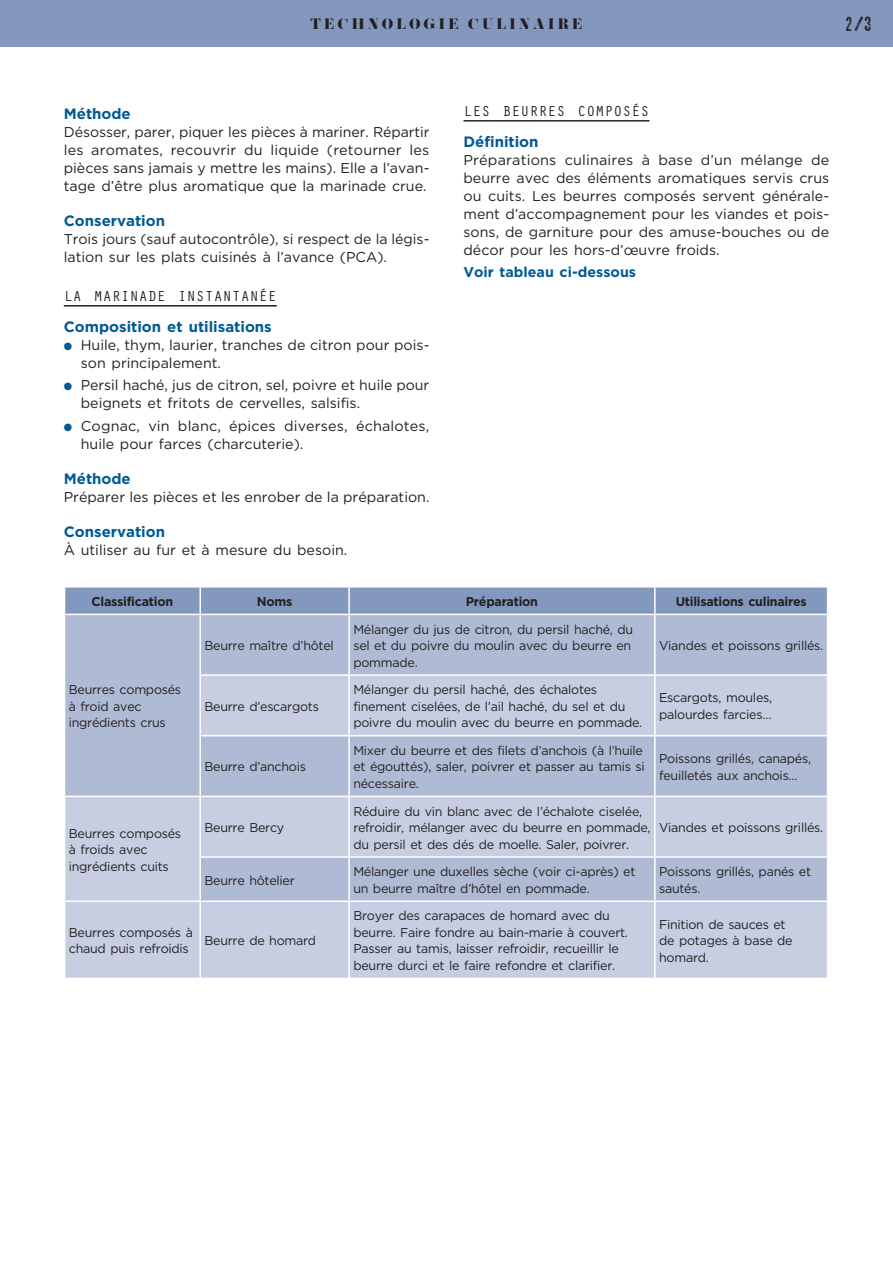
<style>
.page{position:relative;width:893px;height:1263px;background:#fff}
.page>*{position:absolute;margin:0;border:0;box-sizing:border-box;transform-origin:0 0}
.t1{font:21px "Old Press";color:#231f20}
.t2{font:700 15px "Gotham";color:#015a94}
.t3{font:15px "Orator Std";color:#231f20}
.t4{font:14.25px/18px "Gotham";color:#231f20}
.t5{font:700 14.25px "Gotham";color:#015a94}
.t6{font:13.5px "Pistilli";letter-spacing:.21em;color:#231f20}
.t7{font:12.75px/16.5px "Gotham";letter-spacing:-.02em;color:#231f20}
.t8{font:700 12.75px "Gotham";letter-spacing:-.02em;color:#231f20}
.s1{color:#015a94}
</style>
<div class="page">
<div style="left:0;top:0;width:893px;height:47px;background:#8497be"></div>
<hr style="left:64px;top:305px;width:213px;height:1px;background:#231f20">
<hr style="left:463px;top:120px;width:186px;height:2px;background:#231f20">
<div style="left:65px;top:615px;width:762px;height:60px;background:#afbad5"></div>
<svg style="left:65px;top:675px;width:762px;height:303px;background:#bec7dd"></svg>
<hr style="left:199px;top:615px;width:2px;height:59px;background:#fff">
<hr style="left:348px;top:615px;width:2px;height:59px;background:#fff">
<hr style="left:654px;top:615px;width:2px;height:59px;background:#fff">
<hr style="left:199px;top:674px;width:150px;height:2px;background:#fff">
<hr style="left:199px;top:676px;width:2px;height:59px;background:#fff">
<hr style="left:349px;top:674px;width:306px;height:2px;background:#fff">
<hr style="left:348px;top:676px;width:2px;height:59px;background:#fff">
<hr style="left:655px;top:674px;width:173px;height:2px;background:#fff">
<hr style="left:654px;top:676px;width:2px;height:59px;background:#fff">
<hr style="left:199px;top:735px;width:150px;height:1px;background:#fff">
<hr style="left:199px;top:736px;width:2px;height:60px;background:#fff">
<hr style="left:349px;top:735px;width:306px;height:1px;background:#fff">
<hr style="left:348px;top:736px;width:2px;height:60px;background:#fff">
<hr style="left:655px;top:735px;width:173px;height:1px;background:#fff">
<hr style="left:654px;top:736px;width:2px;height:60px;background:#fff">
<hr style="left:64px;top:796px;width:136px;height:1px;background:#fff">
<hr style="left:200px;top:796px;width:149px;height:1px;background:#fff">
<hr style="left:199px;top:797px;width:2px;height:59px;background:#fff">
<hr style="left:349px;top:796px;width:306px;height:1px;background:#fff">
<hr style="left:348px;top:797px;width:2px;height:59px;background:#fff">
<hr style="left:655px;top:796px;width:173px;height:1px;background:#fff">
<hr style="left:654px;top:797px;width:2px;height:59px;background:#fff">
<hr style="left:199px;top:856px;width:150px;height:2px;background:#fff">
<hr style="left:199px;top:858px;width:2px;height:42px;background:#fff">
<hr style="left:349px;top:856px;width:306px;height:2px;background:#fff">
<hr style="left:348px;top:858px;width:2px;height:42px;background:#fff">
<hr style="left:655px;top:856px;width:173px;height:2px;background:#fff">
<hr style="left:654px;top:858px;width:2px;height:42px;background:#fff">
<hr style="left:64px;top:900px;width:136px;height:2px;background:#fff">
<hr style="left:200px;top:900px;width:149px;height:2px;background:#fff">
<hr style="left:199px;top:902px;width:2px;height:76px;background:#fff">
<hr style="left:349px;top:900px;width:306px;height:2px;background:#fff">
<hr style="left:348px;top:902px;width:2px;height:76px;background:#fff">
<hr style="left:655px;top:900px;width:173px;height:2px;background:#fff">
<hr style="left:654px;top:902px;width:2px;height:76px;background:#fff">
<svg style="left:64px;top:587px;width:764px;height:27px;background:#899bc0"></svg>
<p class="t6" style="left:310px;top:15px;width:273px">TECHNOLOGIE CULINAIRE</p>
<h1 class="t1" style="left:846px;top:12px;width:27px">2/3</h1>
<p class="t2" style="left:64px;top:105px;width:69px">Méthode</p>
<p class="t4" style="left:64px;top:122px;width:367px;text-align:justify">Désosser, parer, piquer les pièces à mariner. Répartir les aromates, recouvrir du liquide (retourner les pièces sans jamais y mettre les mains). Elle a l’avan&shy;tage d’être plus aromatique que la marinade crue.</p>
<p class="t2" style="left:64px;top:212px;width:103px">Conservation</p>
<p class="t4" style="left:64px;top:229px;width:367px">Trois jours (sauf autocontrôle), si respect de la légis&shy;lation sur les plats cuisinés à l’avance (PCA).</p>
<p class="t3" style="left:64px;top:286px;width:214px">LA MARINADE INSTANTANÉE</p>
<p class="t2" style="left:64px;top:318px;width:210px">Composition et utilisations</p>
<p class="t4" style="left:81px;top:336px;width:350px;text-indent:-17px"><span class="s1">●</span> Huile, thym, laurier, tranches de citron pour pois&shy;son principalement.</p>
<p class="t4" style="left:81px;top:376px;width:350px;text-indent:-17px"><span class="s1">●</span> Persil haché, jus de citron, sel, poivre et huile pour beignets et fritots de cervelles, salsifis.</p>
<p class="t4" style="left:81px;top:416px;width:350px;text-indent:-17px"><span class="s1">●</span> Cognac, vin blanc, épices diverses, échalotes, huile pour farces (charcuterie).</p>
<p class="t2" style="left:64px;top:470px;width:69px">Méthode</p>
<p class="t4" style="left:64px;top:487px;width:367px">Préparer les pièces et les enrober de la préparation.</p>
<p class="t2" style="left:64px;top:523px;width:103px">Conservation</p>
<p class="t4" style="left:64px;top:540px;width:285px">À utiliser au fur et à mesure du besoin.</p>
<p class="t3" style="left:463px;top:101px;width:187px">LES BEURRES COMPOSÉS</p>
<p class="t2" style="left:463px;top:133px;width:77px">Définition</p>
<p class="t4" style="left:463px;top:151px;width:367px;text-align:justify">Préparations culinaires à base d’un mélange de beurre avec des éléments aromatiques servis crus ou cuits. Les beurres composés servent générale&shy;ment d’accompagnement pour les viandes et pois&shy;sons, de garniture pour des amuse-bouches ou de décor pour les hors-d’œuvre froids.</p>
<p class="t5" style="left:463px;top:264px;width:174px">Voir tableau ci-dessous</p>
<p class="t8" style="left:92px;top:594px;width:83px">Classification</p>
<p class="t8" style="left:257px;top:594px;width:37px">Noms</p>
<p class="t8" style="left:466px;top:594px;width:74px">Préparation</p>
<p class="t8" style="left:676px;top:594px;width:132px">Utilisations culinaires</p>
<p class="t7" style="left:69px;top:681px;width:114px">Beurres composés à froid avec ingrédients crus</p>
<p class="t7" style="left:204px;top:637px;width:131px">Beurre maître d’hôtel</p>
<p class="t7" style="left:204px;top:698px;width:116px">Beurre d’escargots</p>
<p class="t7" style="left:204px;top:758px;width:103px">Beurre d’anchois</p>
<p class="t7" style="left:353px;top:620px;width:281px">Mélanger du jus de citron, du persil haché, du sel et du poivre du moulin avec du beurre en pommade.</p>
<p class="t7" style="left:659px;top:637px;width:166px">Viandes et poissons grillés.</p>
<p class="t7" style="left:353px;top:681px;width:290px">Mélanger du persil haché, des échalotes finement ciselées, de l’ail haché, du sel et du poivre du moulin avec du beurre en pommade.</p>
<p class="t7" style="left:659px;top:689px;width:115px">Escargots, moules, palourdes farcies…</p>
<p class="t7" style="left:353px;top:742px;width:293px">Mixer du beurre et des filets d’anchois (à l’huile et égouttés), saler, poivrer et passer au tamis si nécessaire.</p>
<p class="t7" style="left:659px;top:750px;width:154px">Poissons grillés, canapés, feuilletés aux anchois…</p>
<p class="t7" style="left:353px;top:802px;width:299px">Réduire du vin blanc avec de l’échalote ciselée, refroidir, mélanger avec du beurre en pommade, du persil et des dés de moelle. Saler, poivrer.</p>
<p class="t7" style="left:659px;top:819px;width:166px">Viandes et poissons grillés.</p>
<p class="t7" style="left:69px;top:825px;width:114px">Beurres composés à froids avec ingrédients cuits</p>
<p class="t7" style="left:204px;top:819px;width:81px">Beurre Bercy</p>
<p class="t7" style="left:204px;top:871px;width:92px">Beurre hôtelier</p>
<p class="t7" style="left:353px;top:863px;width:284px">Mélanger une duxelles sèche (voir ci-après) et un beurre maître d’hôtel en pommade.</p>
<p class="t7" style="left:659px;top:863px;width:154px">Poissons grillés, panés et sautés.</p>
<p class="t7" style="left:69px;top:924px;width:126px">Beurres composés à chaud puis refroidis</p>
<p class="t7" style="left:204px;top:932px;width:113px">Beurre de homard</p>
<p class="t7" style="left:353px;top:907px;width:276px">Broyer des carapaces de homard avec du beurre. Faire fondre au bain-marie à couvert.<br>Passer au tamis, laisser refroidir, recueillir le beurre durci et le faire refondre et clarifier.</p>
<p class="t7" style="left:659px;top:916px;width:135px">Finition de sauces et de potages à base de homard.</p>
</div>
